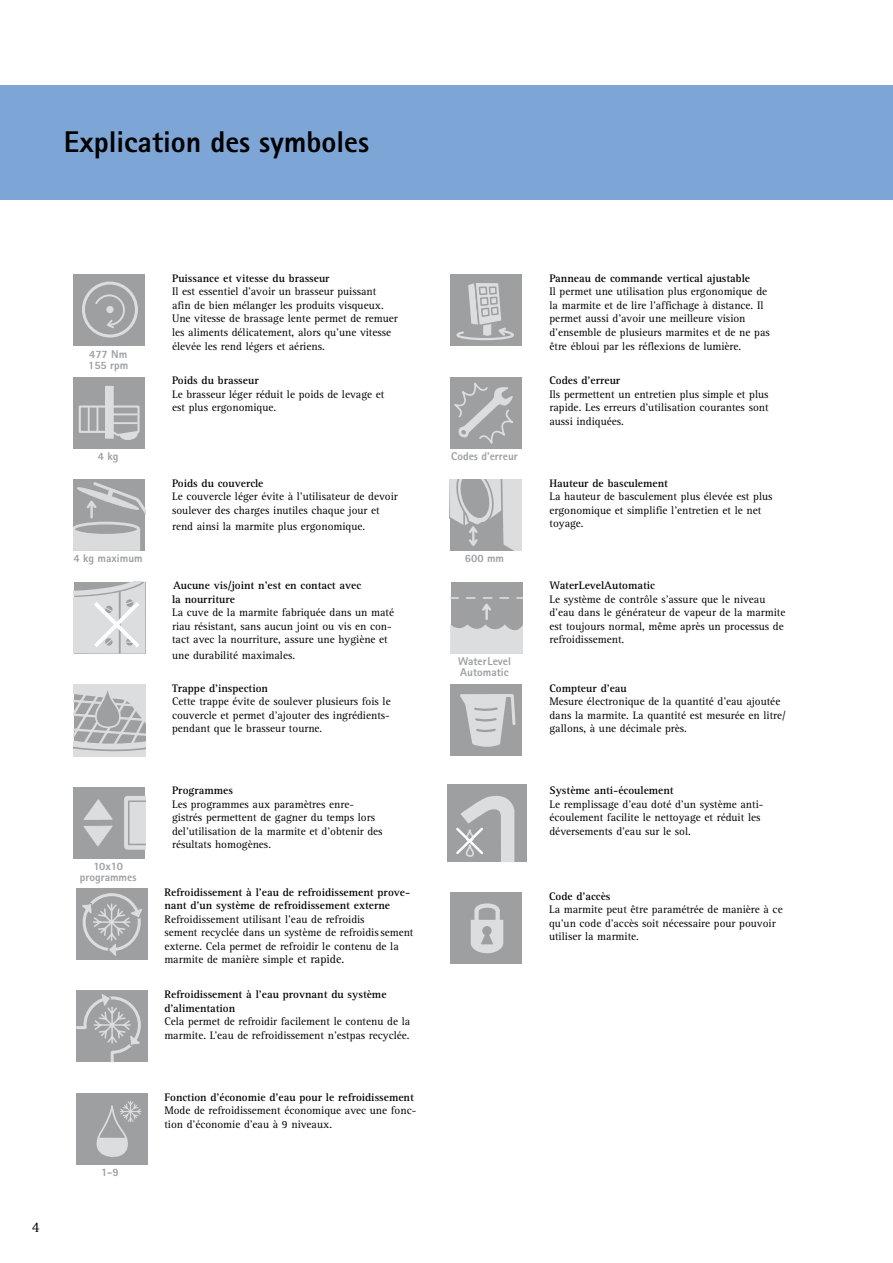
<style>
.page{position:relative;width:893px;height:1263px;background:#fff}
.page>*{position:absolute;margin:0;border:0;box-sizing:border-box;transform-origin:0 0}
.t1{font:800 30px "Rotis Sans Serif";color:#000}
.t2{font:11.25px/13.5px "Rotis Serif";color:#000}
.t3{font:700 11.25px/13.5px "Rotis Serif";color:#000}
.t4{font:800 11.25px/11.2px "Rotis Sans Serif";color:#9d9fa1}
.s1{font-size:12px}
</style>
<div class="page">
<div style="left:74px;top:274px;width:71px;height:72px;background:#9d9fa1"></div>
<div style="left:82px;top:282px;width:56px;height:55px;border:3px solid #dcddde;border-radius:50%"></div>
<svg style="left:94px;top:294px;width:32px;height:36px"></svg>
<div style="left:106px;top:306px;width:8px;height:7px;background:#dcddde;border-radius:50%"></div>
<div style="left:74px;top:377px;width:71px;height:71px;background:#9d9fa1"></div>
<div style="left:106px;top:386px;width:7px;height:52px;background:#dcddde"></div>
<div style="left:105px;top:386px;width:8px;height:52px;border:1px solid #dcddde"></div>
<svg style="left:78px;top:404px;width:62px;height:36px"></svg>
<svg style="left:73px;top:480px;width:72px;height:71px;background:#b4b6b8"></svg>
<svg style="left:74px;top:582px;width:71px;height:71px;background:#d6d7d8"></svg>
<svg style="left:74px;top:684px;width:71px;height:72px;background:#bfc1c2"></svg>
<div style="left:74px;top:787px;width:71px;height:71px;background:#9d9fa1"></div>
<svg style="left:83px;top:799px;width:30px;height:21px"></svg>
<svg style="left:83px;top:826px;width:30px;height:20px"></svg>
<svg style="left:124px;top:796px;width:21px;height:54px"></svg>
<div style="left:450px;top:274px;width:71px;height:72px;background:#9d9fa1"></div>
<svg style="left:456px;top:283px;width:58px;height:58px"></svg>
<div style="left:450px;top:377px;width:71px;height:71px;background:#9d9fa1"></div>
<svg style="left:453px;top:382px;width:61px;height:67px"></svg>
<svg style="left:450px;top:479px;width:71px;height:72px;background:#babcbd"></svg>
<div style="left:451px;top:582px;width:71px;height:71px;background:#9d9fa1"></div>
<svg style="left:451px;top:597px;width:71px;height:56px"></svg>
<div style="left:450px;top:684px;width:71px;height:72px;background:#9d9fa1"></div>
<svg style="left:460px;top:694px;width:56px;height:53px"></svg>
<div style="left:448px;top:784px;width:79px;height:78px;background:#9d9fa1"></div>
<svg style="left:456px;top:796px;width:59px;height:66px"></svg>
<div style="left:76px;top:888px;width:72px;height:72px;background:#9d9fa1"></div>
<div style="left:83px;top:893px;width:58px;height:58px;border:3px solid #dcddde;border-radius:50%"></div>
<svg style="left:82px;top:902px;width:60px;height:54px"></svg>
<div style="left:76px;top:990px;width:72px;height:72px;background:#9d9fa1"></div>
<div style="left:84px;top:996px;width:57px;height:58px;border:3px solid #dcddde;border-radius:27px"></div>
<svg style="left:93px;top:994px;width:47px;height:52px"></svg>
<div style="left:76px;top:1093px;width:72px;height:71px;background:#9d9fa1"></div>
<svg style="left:96px;top:1101px;width:46px;height:56px"></svg>
<div style="left:450px;top:892px;width:72px;height:72px;background:#9d9fa1"></div>
<svg style="left:471px;top:903px;width:32px;height:50px"></svg>
<div style="left:0;top:85px;width:893px;height:115px;background:#7da6d7"></div>
<h1 class="t1" style="left:64px;top:122px;width:307px">Explication des symboles</h1>
<p class="t4" style="left:88px;top:348px;width:42px">477 Nm<br>155 rpm</p>
<p class="t4" style="left:98px;top:450px;width:22px">4 kg</p>
<p class="t4" style="left:74px;top:553px;width:71px">4 kg maximum</p>
<p class="t4" style="left:80px;top:860px;width:58px;text-align:center">10x10 programmes</p>
<p class="t4" style="left:101px;top:1167px;width:19px">1-9</p>
<p class="t3" style="left:172px;top:271px;width:159px">Puissance et vitesse du brasseur</p>
<p class="t2" style="left:172px;top:285px;width:227px">Il est essentiel d’avoir un brasseur puissant<br>afin de bien mélanger les produits visqueux.<br>Une vitesse de brassage lente permet de remuer les aliments délicatement, alors qu’une vitesse élevée les rend légers et aériens.</p>
<p class="t3" style="left:172px;top:374px;width:88px">Poids du brasseur</p>
<p class="t2" style="left:172px;top:388px;width:214px">Le brasseur léger réduit le poids de levage et est plus ergonomique.</p>
<p class="t3" style="left:172px;top:476px;width:93px">Poids du couvercle</p>
<p class="t2" style="left:172px;top:490px;width:227px">Le couvercle léger évite à l’utilisateur de devoir soulever des charges inutiles chaque jour et</p>
<p class="t2" style="left:172px;top:519px;width:195px">rend ainsi la marmite plus ergonomique.</p>
<p class="t3" style="left:172px;top:579px;width:191px">Aucune vis/joint n’est en contact avec la nourriture</p>
<p class="t2" style="left:172px;top:606px;width:223px">La cuve de la marmite fabriquée dans un maté riau résistant, sans aucun joint ou vis en con&shy;tact avec la nourriture, assure une hygiène et</p>
<p class="t2" style="left:172px;top:649px;width:125px">une durabilité maximales.</p>
<p class="t3" style="left:172px;top:681px;width:97px">Trappe d’inspection</p>
<p class="t2" style="left:172px;top:695px;width:220px;text-align:justify">Cette trappe évite de soulever plusieurs fois le couvercle et permet d’ajouter des ingrédients&shy;pendant que le brasseur tourne.</p>
<p class="t3" style="left:172px;top:784px;width:62px">Programmes</p>
<p class="t2" style="left:172px;top:797px;width:212px">Les programmes aux paramètres enre&shy;gistrés permettent de gagner du temps lors del’utilisation de la marmite et d’obtenir des résultats homogènes.</p>
<p class="t3" style="left:164px;top:885px;width:247px">Refroidissement à l’eau de refroidissement prove&shy;nant d’un système de refroidissement externe</p>
<p class="t2" style="left:164px;top:912px;width:251px">Refroidissement utilisant l’eau de refroidis<br>sement recyclée dans un système de refroidissement externe. Cela permet de refroidir le contenu de la marmite de manière simple <span class="s1">et rapide.</span></p>
<p class="t3" style="left:164px;top:988px;width:224px">Refroidissement à l’eau provnant du système d’alimentation</p>
<p class="t2" style="left:164px;top:1015px;width:247px">Cela permet de refroidir facilement le contenu de la marmite. L’eau de refroidissement n’estpas recyclée.</p>
<p class="t3" style="left:164px;top:1090px;width:251px">Fonction d’économie d’eau pour le refroidissement</p>
<p class="t2" style="left:164px;top:1104px;width:253px">Mode de refroidissement économique avec une fonc&shy;tion d’économie d’eau à 9 niveaux.</p>
<p class="t4" style="left:451px;top:450px;width:68px">Codes d’erreur</p>
<p class="t4" style="left:465px;top:553px;width:41px">600 mm</p>
<p class="t4" style="left:458px;top:655px;width:54px">WaterLevel<br>Automatic</p>
<p class="t3" style="left:549px;top:271px;width:202px">Panneau de commande vertical ajustable</p>
<p class="t2" style="left:549px;top:285px;width:222px">Il permet une utilisation plus ergonomique de la marmite et de lire l’affichage à distance. Il permet aussi d’avoir une meilleure vision d’ensemble de plusieurs marmites et de ne pas être ébloui par les réflexions de lumière.</p>
<p class="t3" style="left:549px;top:374px;width:72px">Codes d’erreur</p>
<p class="t2" style="left:549px;top:388px;width:221px;text-align:justify">Ils permettent un entretien plus simple et plus rapide. Les erreurs d’utilisation courantes sont aussi indiquées.</p>
<p class="t3" style="left:549px;top:476px;width:120px">Hauteur de basculement</p>
<p class="t2" style="left:549px;top:490px;width:225px">La hauteur de basculement plus élevée est plus ergonomique et simplifie l’entretien et le net toyage.</p>
<p class="t3" style="left:549px;top:579px;width:107px">WaterLevelAutomatic</p>
<p class="t2" style="left:549px;top:593px;width:237px">Le système de contrôle s’assure que le niveau d’eau dans le générateur de vapeur de la marmite est toujours normal, même après un processus de refroidissement.</p>
<p class="t3" style="left:549px;top:681px;width:79px">Compteur d’eau</p>
<p class="t2" style="left:549px;top:695px;width:238px">Mesure électronique de la quantité d’eau ajoutée dans la marmite. La quantité est mesurée en litre/ gallons, à une décimale près.</p>
<p class="t3" style="left:549px;top:784px;width:126px">Système anti-écoulement</p>
<p class="t2" style="left:549px;top:797px;width:215px">Le remplissage d’eau doté d’un système anti&shy;écoulement facilite le nettoyage et réduit les déversements d’eau sur le sol.</p>
<p class="t3" style="left:549px;top:889px;width:63px">Code d’accès</p>
<p class="t2" style="left:549px;top:903px;width:235px">La marmite peut être paramétrée de manière à ce qu’un code d’accès soit nécessaire pour pouvoir utiliser la marmite.</p>
</div>
